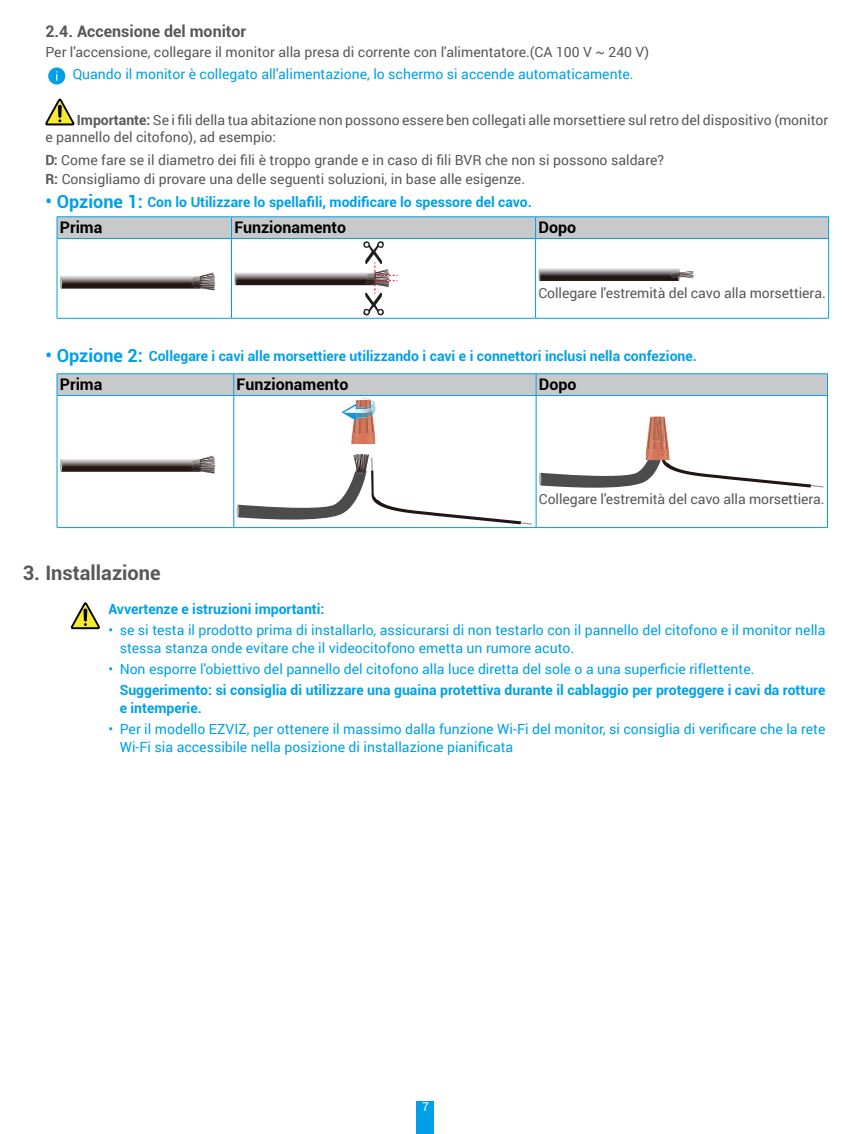
<style>
.page{position:relative;width:851px;height:1134px;background:#fff}
.page>*{position:absolute;margin:0;border:0;box-sizing:border-box;transform-origin:0 0}
.t1{font:700 20px "Roboto";color:#595757}
.t2{font:700 16px "Roboto";color:#000}
.t3{font:700 16px "Roboto";color:#595757}
.t4{font:14px/18px "Roboto";color:#00a0e8}
.t5{font:14px/16.8px "Roboto";color:#595757}
.t6{font:700 14px/18px "Roboto";color:#00a0e8}
.t7{font:12px "Roboto";color:#fff}
.s1{font-weight:700}
.s2{font-size:18px}
</style>
<div class="page">
<div style="left:417px;top:1101px;width:17px;height:33px;background:#00a0e8"></div>
<hr style="left:57px;top:239px;width:1px;height:79px;background:#00a0e8">
<hr style="left:231px;top:239px;width:1px;height:79px;background:#00a0e8">
<hr style="left:535px;top:239px;width:1px;height:79px;background:#00a0e8">
<hr style="left:828px;top:239px;width:1px;height:79px;background:#00a0e8">
<hr style="left:57px;top:318px;width:174px;height:1px;background:#00a0e8">
<hr style="left:231px;top:318px;width:304px;height:1px;background:#00a0e8">
<hr style="left:535px;top:318px;width:293px;height:1px;background:#00a0e8">
<svg style="left:45px;top:68px;width:785px;height:248px"></svg>
<hr style="left:57px;top:373px;width:177px;height:1px;background:#00a0e8">
<hr style="left:234px;top:373px;width:302px;height:1px;background:#00a0e8">
<hr style="left:536px;top:373px;width:291px;height:1px;background:#00a0e8">
<svg style="left:57px;top:374px;width:771px;height:21px;background:#c3c8ca"></svg>
<hr style="left:57px;top:395px;width:177px;height:1px;background:#00a0e8">
<hr style="left:57px;top:396px;width:1px;height:131px;background:#00a0e8">
<hr style="left:234px;top:395px;width:302px;height:1px;background:#00a0e8">
<hr style="left:233px;top:396px;width:1px;height:131px;background:#00a0e8">
<hr style="left:536px;top:395px;width:291px;height:1px;background:#00a0e8">
<hr style="left:535px;top:396px;width:1px;height:131px;background:#00a0e8">
<hr style="left:827px;top:396px;width:1px;height:131px;background:#00a0e8">
<hr style="left:57px;top:527px;width:177px;height:1px;background:#00a0e8">
<hr style="left:234px;top:527px;width:302px;height:1px;background:#00a0e8">
<hr style="left:536px;top:527px;width:291px;height:1px;background:#00a0e8">
<svg style="left:60px;top:456px;width:155px;height:17px"></svg>
<img style="left:351px;top:400px;width:24px;height:44px">
<img style="left:361px;top:398px;width:10px;height:2px">
<img style="left:357px;top:400px;width:18px;height:18px">
<svg style="left:341px;top:403px;width:16px;height:18px"></svg>
<img style="left:357px;top:402px;width:18px;height:11px">
<img style="left:343px;top:406px;width:14px;height:7px">
<svg style="left:236px;top:454px;width:296px;height:71px"></svg>
<img style="left:649px;top:416px;width:16px;height:1px">
<svg style="left:539px;top:417px;width:284px;height:71px"></svg>
<svg style="left:71px;top:602px;width:29px;height:27px"></svg>
<p class="t3" style="left:45px;top:20px;width:202px">2.4. Accensione del monitor</p>
<p class="t5" style="left:45px;top:43px;width:605px">Per l'accensione, collegare il monitor alla presa di corrente con l'alimentatore.(CA 100 V ~ 240 V)</p>
<p class="t4" style="left:73px;top:65px;width:562px">Quando il monitor è collegato all'alimentazione, lo schermo si accende automaticamente.</p>
<p class="t5" style="left:45px;top:112px;width:784px;text-indent:31px"><span class="s1">Importante:</span> Se i fili della tua abitazione non possono essere ben collegati alle morsettiere sul retro del dispositivo (monitor e pannello del citofono), ad esempio:</p>
<p class="t5" style="left:45px;top:149px;width:620px;line-height:19.6px"><span class="s1">D:</span> Come fare se il diametro dei fili è troppo grande e in caso di fili BVR che non si possono saldare?<br><span class="s1">R:</span> Consigliamo di provare una delle seguenti soluzioni, in base alle esigenze.</p>
<p class="t6" style="left:45px;top:192px;width:486px"><span class="s2">• Opzione 1:</span> Con lo Utilizzare lo spellafili, modificare lo spessore del cavo.</p>
<p class="t2" style="left:60px;top:216px;width:44px">Prima</p>
<p class="t2" style="left:234px;top:216px;width:113px">Funzionamento</p>
<p class="t2" style="left:538px;top:216px;width:39px">Dopo</p>
<p class="t5" style="left:538px;top:284px;width:289px">Collegare l'estremità del cavo alla morsettiera.</p>
<p class="t6" style="left:45px;top:346px;width:651px"><span class="s2">• Opzione 2:</span> Collegare i cavi alle morsettiere utilizzando i cavi e i connettori inclusi nella confezione.</p>
<p class="t2" style="left:60px;top:373px;width:44px">Prima</p>
<p class="t2" style="left:236px;top:373px;width:113px">Funzionamento</p>
<p class="t2" style="left:539px;top:373px;width:39px">Dopo</p>
<p class="t5" style="left:539px;top:490px;width:287px">Collegare l'estremità del cavo alla morsettiera.</p>
<h1 class="t1" style="left:23px;top:558px;width:139px">3. Installazione</h1>
<p class="t6" style="left:108px;top:600px;width:218px">Avvertenze e istruzioni importanti:</p>
<p class="t4" style="left:120px;top:621px;width:707px;text-indent:-11px">• se si testa il prodotto prima di installarlo, assicurarsi di non testarlo con il pannello del citofono e il monitor nella stessa stanza onde evitare che il videocitofono emetta un rumore acuto.</p>
<p class="t4" style="left:108px;top:659px;width:647px">• Non esporre l'obiettivo del pannello del citofono alla luce diretta del sole o a una superficie riflettente.</p>
<p class="t6" style="left:120px;top:680px;width:707px">Suggerimento: si consiglia di utilizzare una guaina protettiva durante il cablaggio per proteggere i cavi da rotture e intemperie.</p>
<p class="t4" style="left:120px;top:719px;width:707px;text-indent:-11px">• Per il modello EZVIZ, per ottenere il massimo dalla funzione Wi-Fi del monitor, si consiglia di verificare che la rete<br>Wi-Fi sia accessibile nella posizione di installazione pianificata</p>
<p class="t7" style="left:422px;top:1099px;width:8px">7</p>
</div>
